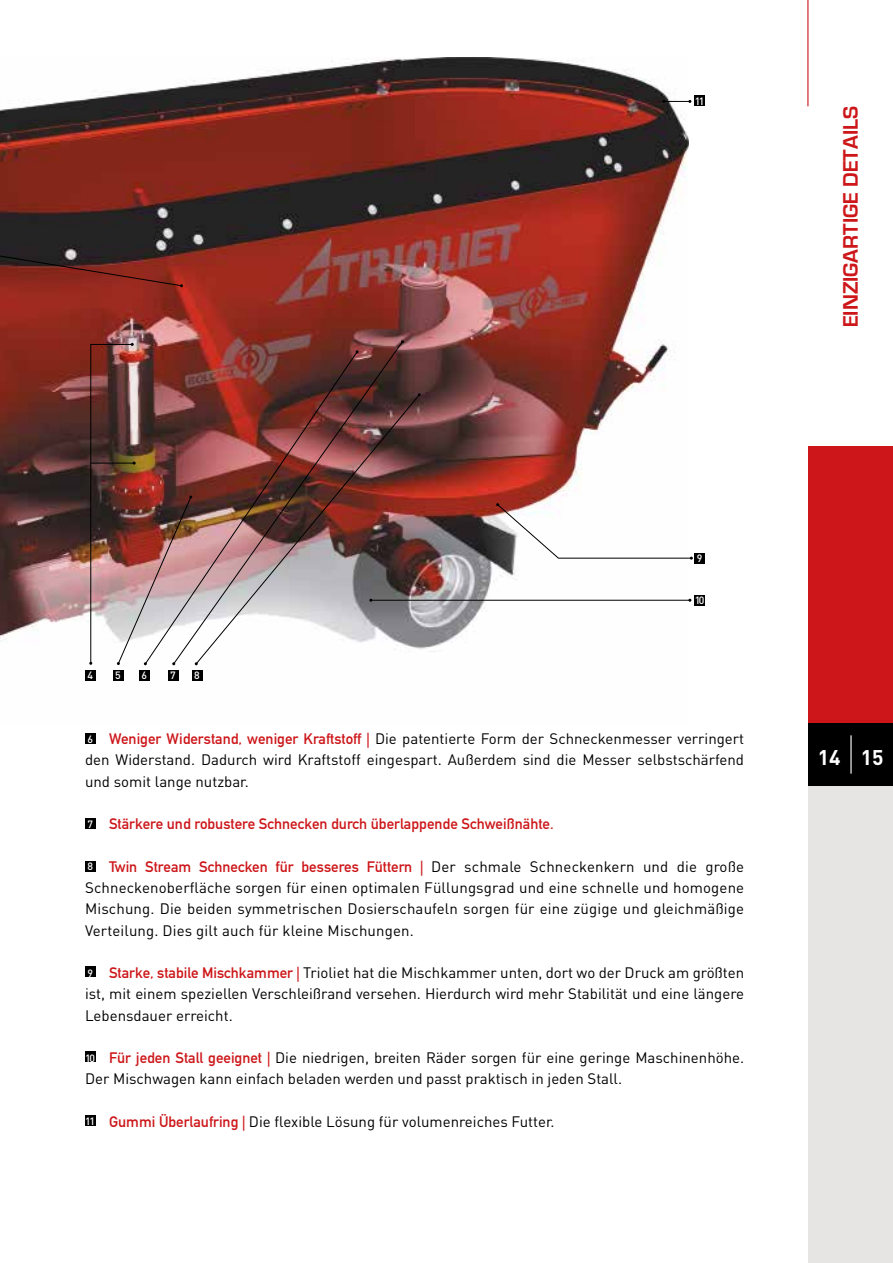
<style>
.page{position:relative;width:893px;height:1263px;background:#fff}
.page>*{position:absolute;margin:0;border:0;box-sizing:border-box;transform-origin:0 0}
.t1{font:700 21.6px "Eurostile";color:#cd1619}
.t2{font:700 21px "DIN";color:#fff}
.t3{font:15px/21.3px "DIN";color:#000;text-align:justify}
.t4{font:15px "DIN Mittelschrift Std";color:#cd1619}
.t5{font:500 10.5px "DIN";letter-spacing:-.14em;color:#fff}
.s1{font-family:"DIN Mittelschrift Std";color:#cd1619}
.s2{font-family:"DIN";color:#000}
</style>
<div class="page">
<div style="left:808px;top:723px;width:85px;height:64px;background:#000"></div>
<div style="left:0;top:787px;width:893px;height:476px;background:#e7e4e4"></div>
<hr style="left:807px;top:0;width:1px;height:106px;background:#cd1619">
<div style="left:808px;top:446px;width:85px;height:277px;background:#cd1619"></div>
<div style="left:0;top:723px;width:808px;height:540px;background:#fff"></div>
<img style="left:0;top:58px;width:688px;height:623px">
<div style="left:85px;top:733px;width:11px;height:11px;background:#000"></div>
<div style="left:85px;top:819px;width:11px;height:10px;background:#000"></div>
<div style="left:85px;top:861px;width:11px;height:11px;background:#000"></div>
<div style="left:85px;top:966px;width:11px;height:11px;background:#000"></div>
<div style="left:85px;top:1051px;width:11px;height:11px;background:#000"></div>
<div style="left:85px;top:1115px;width:11px;height:11px;background:#000"></div>
<div style="left:85px;top:670px;width:11px;height:10px;background:#000"></div>
<div style="left:694px;top:96px;width:11px;height:10px;background:#000"></div>
<div style="left:113px;top:670px;width:10px;height:10px;background:#000"></div>
<div style="left:139px;top:670px;width:11px;height:10px;background:#000"></div>
<div style="left:168px;top:670px;width:11px;height:10px;background:#000"></div>
<div style="left:192px;top:670px;width:11px;height:10px;background:#000"></div>
<div style="left:694px;top:553px;width:11px;height:10px;background:#000"></div>
<div style="left:694px;top:595px;width:11px;height:11px;background:#000"></div>
<svg style="left:0;top:206px;width:183px;height:81px"></svg>
<img style="left:173px;top:341px;width:230px;height:53px">
<img style="left:198px;top:394px;width:222px;height:271px">
<img style="left:89px;top:343px;width:109px;height:322px">
<hr style="left:371px;top:600px;width:319px;height:1px;background:#000">
<svg style="left:662px;top:100px;width:29px;height:3px"></svg>
<svg style="left:496px;top:503px;width:197px;height:57px"></svg>
<hr style="left:850px;top:735px;width:2px;height:39px;background:#fff">
<p class="t5" style="left:695px;top:94px;width:11px">11</p>
<h1 class="t1" style="left:839px;top:327px;width:223px;rotate:-90deg">EINZIGARTIGE DETAILS</h1>
<p class="t5" style="left:87px;top:668px;width:7px">4</p>
<p class="t5" style="left:115px;top:668px;width:7px">5</p>
<p class="t5" style="left:141px;top:668px;width:7px">6</p>
<p class="t5" style="left:170px;top:668px;width:7px">7</p>
<p class="t5" style="left:194px;top:668px;width:7px">8</p>
<p class="t5" style="left:697px;top:551px;width:7px">9</p>
<p class="t5" style="left:695px;top:594px;width:11px">10</p>
<p class="t3" style="left:85px;top:728px;width:661px;text-indent:24px"><span class="s1">Weniger Widerstand, weniger Kraftstoff |</span> Die patentierte Form der Schneckenmesser verringert den Widerstand. Dadurch wird Kraftstoff eingespart. Außerdem sind die Messer selbstschärfend und somit lange nutzbar.</p>
<p class="t4" style="left:109px;top:815px;width:446px">Stärkere und robustere Schnecken durch überlappende Schweißnähte.</p>
<p class="t4" style="left:109px;top:858px;width:637px">Twin Stream Schnecken für besseres Füttern | <span class="s2">Der schmale Schneckenkern und die große</span></p>
<p class="t3" style="left:85px;top:877px;width:661px">Schneckenoberfläche sorgen für einen optimalen Füllungsgrad und eine schnelle und homogene Mischung. Die beiden symmetrischen Dosierschaufeln sorgen für eine zügige und gleichmäßige Verteilung. Dies gilt auch für kleine Mischungen.</p>
<p class="t3" style="left:85px;top:962px;width:661px;text-indent:24px"><span class="s1">Starke, stabile Mischkammer |</span> Trioliet hat die Mischkammer unten, dort wo der Druck am größten ist, mit einem speziellen Verschleißrand versehen. Hierdurch wird mehr Stabilität und eine längere Lebensdauer erreicht.</p>
<p class="t3" style="left:85px;top:1047px;width:661px;text-indent:24px"><span class="s1">Für jeden Stall geeignet |</span> Die niedrigen, breiten Räder sorgen für eine geringe Maschinenhöhe.<br>Der Mischwagen kann einfach beladen werden und passt praktisch in jeden Stall.</p>
<p class="t3" style="left:109px;top:1110px;width:447px"><span class="s1">Gummi Überlaufring |</span> Die flexible Lösung für volumenreiches Futter.</p>
<p class="t5" style="left:87px;top:732px;width:7px">6</p>
<p class="t5" style="left:87px;top:817px;width:7px">7</p>
<p class="t5" style="left:87px;top:860px;width:7px">8</p>
<p class="t5" style="left:87px;top:966px;width:7px">9</p>
<p class="t5" style="left:85px;top:1051px;width:11px">10</p>
<p class="t5" style="left:85px;top:1115px;width:11px">11</p>
<h2 class="t2" style="left:818px;top:743px;width:24px">14</h2>
<h2 class="t2" style="left:861px;top:743px;width:24px">15</h2>
</div>
